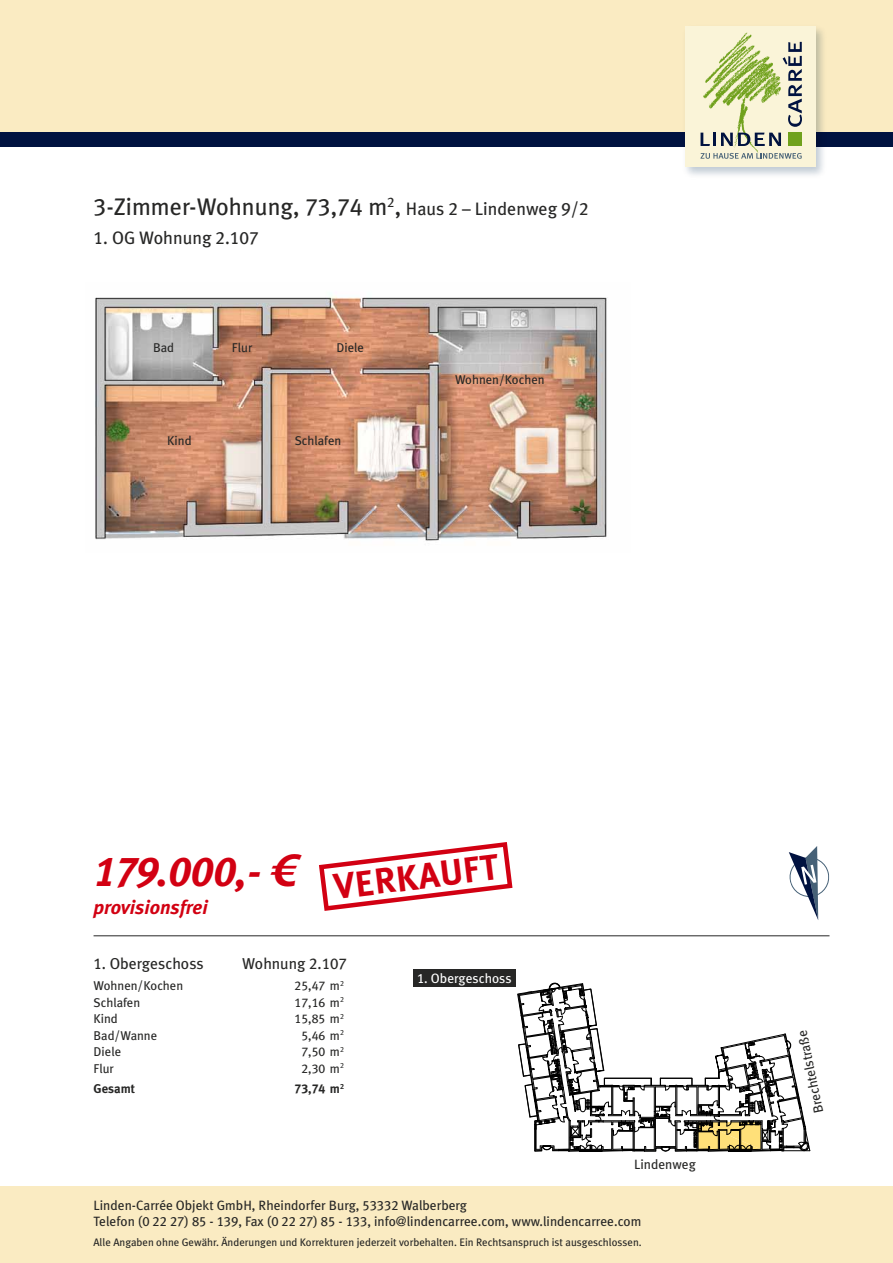
<style>
.page{position:relative;width:893px;height:1263px;background:#fff}
.page>*{position:absolute;margin:0;border:0;box-sizing:border-box;transform-origin:0 0}
.t1{font:italic 42px "Meta Plus Bold Caps";letter-spacing:-.015em;color:#d20012}
.t2{font:36px "Meta Plus Bold Caps";color:#d20012}
.t3{font:24px "Meta Plus";color:#272726}
.t4{font:italic 700 19.5px "Meta Plus";color:#d20012}
.t5{font:18px "Meta Plus";color:#272726}
.t6{font:15.75px "Meta Plus";color:#272726}
.t7{font:13.5px/16.2px "Meta Plus";color:#272726}
.t8{font:13.5px "Meta Plus";color:#fff}
.t9{font:12.75px "Meta Plus";color:#272726}
.t10{font:12.75px "Meta Plus Book Caps";color:#272726}
.t11{font:12.75px "Meta Plus Bold Caps";color:#272726}
.t12{font:700 12.75px "Meta Plus";color:#272726}
.t13{font:10.8px "Meta Plus";color:#272726}
.s1{font-family:"Meta Plus Book Caps"}
.s2{font-size:18px}
.s3{font-family:"Meta Plus Book Caps";font-size:18px}
.s4{font-family:"Linotype Euro Font Ato F";font-style:normal;font-size:45px}
.s5{font-family:"Meta Plus"}
.s6{font-family:"Meta Plus";font-weight:700}
</style>
<div class="page">
<div style="left:0;top:132px;width:893px;height:15px;background:#001240"></div>
<div style="left:0;top:0;width:893px;height:132px;background:#faebc2"></div>
<img style="left:685px;top:26px;width:138px;height:149px">
<div style="left:685px;top:27px;width:131px;height:140px;background:#faf4d8"></div>
<img style="left:700px;top:32px;width:83px;height:121px">
<svg style="left:700px;top:133px;width:81px;height:13px"></svg>
<svg style="left:700px;top:153px;width:102px;height:6px"></svg>
<div style="left:788px;top:133px;width:14px;height:13px;background:#70a11c"></div>
<svg style="left:783px;top:42px;width:19px;height:85px"></svg>
<div style="left:0;top:1186px;width:893px;height:77px;background:#faebc2"></div>
<hr style="left:94px;top:935px;width:735px;height:1px;background:#272726">
<img style="left:95px;top:296px;width:512px;height:245px">
<div style="left:413px;top:969px;width:102px;height:18px;background:#272726"></div>
<svg style="left:788px;top:846px;width:41px;height:74px"></svg>
<svg style="left:515px;top:969px;width:296px;height:183px"></svg>
<svg style="left:319px;top:842px;width:194px;height:69px"></svg>
<h3 class="t3" style="left:94px;top:192px;width:497px"><span class="s1">3</span>-Zimmer-Wohnung, <span class="s1">73,74</span> m<sup>2</sup><span class="s1">,</span> <span class="s2">Haus</span> <span class="s3">2</span> <span class="s2">– Lindenweg</span> <span class="s3">9/2</span></h3>
<h3 class="t5" style="left:94px;top:227px;width:167px"><span class="s1">1.</span> OG Wohnung <span class="s1">2.107</span></h3>
<p class="t9" style="left:153px;top:341px;width:23px">Bad</p>
<p class="t9" style="left:232px;top:341px;width:22px">Flur</p>
<p class="t9" style="left:336px;top:341px;width:29px">Diele</p>
<p class="t9" style="left:167px;top:433px;width:26px">Kind</p>
<p class="t9" style="left:295px;top:433px;width:48px">Schlafen</p>
<p class="t9" style="left:455px;top:372px;width:91px">Wohnen/Kochen</p>
<h1 class="t1" style="left:94px;top:847px;width:204px">179.000,- <span class="s4">6</span></h1>
<h3 class="t4" style="left:94px;top:896px;width:116px">provisionsfrei</h3>
<h2 class="t2" style="left:331px;top:866px;width:167px;rotate:-7deg">VERKAUFT</h2>
<p class="t6" style="left:94px;top:955px;width:112px"><span class="s1">1.</span> Obergeschoss</p>
<p class="t6" style="left:242px;top:955px;width:106px">Wohnung <span class="s1">2.107</span></p>
<p class="t9" style="left:94px;top:978px;width:91px">Wohnen/Kochen</p>
<p class="t10" style="left:295px;top:978px;width:51px">25,47 <span class="s5">m</span><sup>2</sup></p>
<p class="t9" style="left:94px;top:995px;width:48px">Schlafen</p>
<p class="t10" style="left:295px;top:995px;width:51px">17,16 <span class="s5">m</span><sup>2</sup></p>
<p class="t9" style="left:94px;top:1011px;width:26px">Kind</p>
<p class="t10" style="left:295px;top:1011px;width:51px">15,85 <span class="s5">m</span><sup>2</sup></p>
<p class="t9" style="left:94px;top:1028px;width:65px">Bad/Wanne</p>
<p class="t10" style="left:301px;top:1028px;width:44px">5,46 <span class="s5">m</span><sup>2</sup></p>
<p class="t9" style="left:94px;top:1044px;width:29px">Diele</p>
<p class="t10" style="left:301px;top:1044px;width:44px">7,50 <span class="s5">m</span><sup>2</sup></p>
<p class="t9" style="left:94px;top:1061px;width:22px">Flur</p>
<p class="t10" style="left:301px;top:1061px;width:44px">2,30 <span class="s5">m</span><sup>2</sup></p>
<p class="t12" style="left:94px;top:1081px;width:43px">Gesamt</p>
<p class="t11" style="left:295px;top:1081px;width:51px">73,74 <span class="s6">m</span><sup>2</sup></p>
<p class="t8" style="left:417px;top:970px;width:96px"><span class="s1">1.</span> Obergeschoss</p>
<p class="t7" style="left:634px;top:1156px;width:63px">Lindenweg</p>
<p class="t7" style="left:94px;top:1197px;width:549px">Linden-Carrée Objekt GmbH, Rheindorfer Burg, <span class="s1">53332</span> Walberberg<br>Telefon (<span class="s1">0 22 27</span>) <span class="s1">85 - 139</span>, Fax (<span class="s1">0 22 27</span>) <span class="s1">85 - 133</span>, info@lindencarree.com, www.lindencarree.com</p>
<p class="t13" style="left:94px;top:1236px;width:550px">Alle Angaben ohne Gewähr. Änderungen und Korrekturen jederzeit vorbehalten. Ein Rechtsanspruch ist ausgeschlossen.</p>
<p class="t7" style="left:810px;top:1114px;width:86px;rotate:-101deg">Brechtelstraße</p>
</div>
